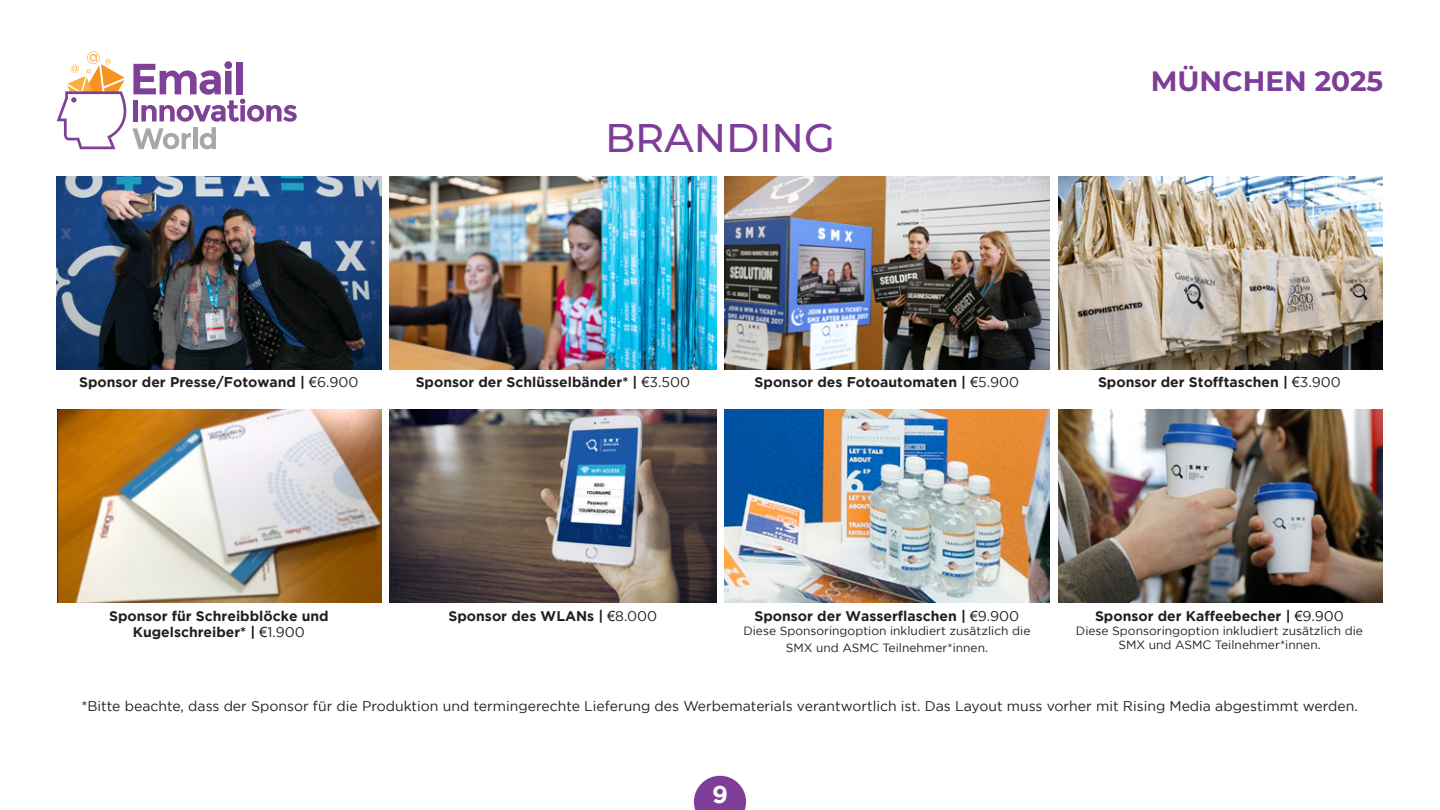
<style>
.page{position:relative;width:1440px;height:810px;background:#fff}
.page>*{position:absolute;margin:0;border:0;box-sizing:border-box;transform-origin:0 0}
.t1{font:500 40px "Montserrat";color:#7e3e98}
.t2{font:700 28px "Montserrat";color:#7e3e98}
.t3{font:700 24px "Gotham";color:#fff}
.t4{font:700 14px/16.8px "Gotham";color:#231f20;text-align:center}
.t5{font:14px "Gotham";color:#231f20}
.t6{font:12px/16.8px "Gotham";color:#231f20;text-align:center}
.s1{font-family:"Arial";font-weight:400}
.s2{font-weight:400}
</style>
<div class="page">
<svg style="left:57px;top:51px;width:240px;height:98px"></svg>
<svg style="left:694px;top:776px;width:52px;height:34px;background:#925da8"></svg>
<img style="left:57px;top:176px;width:324px;height:194px">
<img style="left:57px;top:409px;width:324px;height:193px">
<img style="left:724px;top:176px;width:325px;height:194px">
<img style="left:724px;top:409px;width:325px;height:193px">
<img style="left:1058px;top:176px;width:325px;height:194px">
<img style="left:1058px;top:409px;width:325px;height:193px">
<img style="left:389px;top:176px;width:327px;height:194px">
<img style="left:389px;top:409px;width:327px;height:193px">
<p class="t1" style="left:605px;top:111px;width:231px">BRANDING</p>
<h2 class="t2" style="left:1151px;top:62px;width:234px">MÜNCHEN 2025</h2>
<p class="t4" style="left:79px;top:373px;width:281px">Sponsor der Presse/Fotowand | <span class="s1">€</span><span class="s2">6.900</span></p>
<p class="t4" style="left:416px;top:373px;width:276px">Sponsor der Schlüsselbänder* | <span class="s1">€</span><span class="s2">3.500</span></p>
<p class="t4" style="left:755px;top:373px;width:266px">Sponsor des Fotoautomaten | <span class="s1">€</span><span class="s2">5.900</span></p>
<p class="t4" style="left:1098px;top:373px;width:244px">Sponsor der Stofftaschen | <span class="s1">€</span><span class="s2">3.900</span></p>
<p class="t4" style="left:109px;top:607px;width:221px">Sponsor für Schreibblöcke und<br>Kugelschreiber* | <span class="s1">€</span><span class="s2">1.900</span></p>
<p class="t4" style="left:449px;top:607px;width:210px">Sponsor des WLANs | <span class="s1">€</span><span class="s2">8.000</span></p>
<p class="t4" style="left:755px;top:607px;width:266px">Sponsor der Wasserflaschen | <span class="s1">€</span><span class="s2">9.900</span></p>
<p class="t6" style="left:743px;top:622px;width:289px">Diese Sponsoringoption inkludiert zusätzlich die<br>SMX und ASMC Teilnehmer*innen.</p>
<p class="t4" style="left:1095px;top:607px;width:250px">Sponsor der Kaffeebecher | <span class="s1">€</span><span class="s2">9.900</span></p>
<p class="t6" style="left:1076px;top:623px;width:289px;line-height:14.4px">Diese Sponsoringoption inkludiert zusätzlich die<br>SMX und ASMC Teilnehmer*innen.</p>
<p class="t5" style="left:81px;top:698px;width:1278px">*Bitte beachte, dass der Sponsor für die Produktion und termingerechte Lieferung des Werbematerials verantwortlich ist. Das Layout muss vorher mit Rising Media abgestimmt werden.</p>
<h3 class="t3" style="left:712px;top:781px;width:17px">9</h3>
</div>
